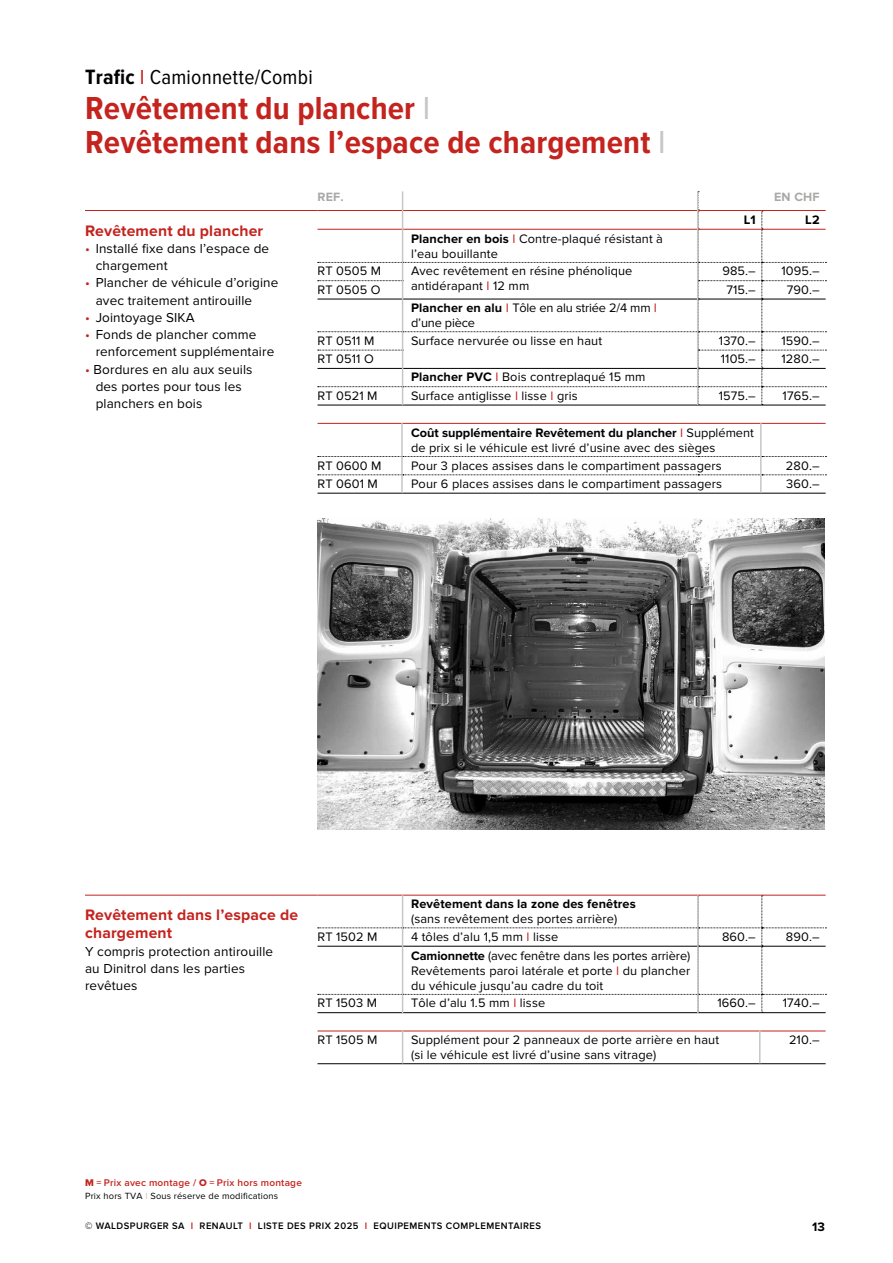
<style>
.page{position:relative;width:893px;height:1263px;background:#fff}
.page>*{position:absolute;margin:0;border:0;box-sizing:border-box;transform-origin:0 0}
.t1{font:700 33px/34.5px "Proxima Nova Cond";letter-spacing:.005em;color:#c4231e}
.t2{font:21px "Proxima Nova Cond";letter-spacing:.01em;color:#000}
.t3{font:700 15.75px/18px "Proxima Nova";letter-spacing:.01em;color:#c4231e}
.t4{font:13.5px/17.2px "Proxima Nova";letter-spacing:.01em;color:#000}
.t5{font:12.75px/15px "Proxima Nova";letter-spacing:.01em;color:#000}
.t6{font:12.75px/15px "Proxima Nova";letter-spacing:-.01em;color:#000}
.t7{font:700 12.75px "Proxima Nova";letter-spacing:.01em;color:#000}
.t8{font:700 12.45px "Proxima Nova";letter-spacing:.02em;color:#a8a8a7}
.t9{font:600 10.05px "Proxima Nova";letter-spacing:.02em;color:#c4231e}
.t10{font:600 9.75px "Proxima Nova";letter-spacing:.05em;color:#000}
.t11{font:9.3px "Proxima Nova";letter-spacing:.02em;color:#000}
.s1{font-weight:700;font-size:21.45px}
.s2{color:#c4231e}
.s3{font-weight:400;color:#c6c6c6}
.s4{font-weight:700}
.s5{font-family:"Proxima Nova Extrabld";font-weight:400}
.s6{color:#c6c6c6}
</style>
<div class="page">
<hr style="left:317px;top:493px;width:86px;height:1px;background:#000">
<hr style="left:762px;top:493px;width:64px;height:1px;background:#000">
<svg style="left:318px;top:456px;width:508px;height:1px"></svg>
<svg style="left:318px;top:191px;width:508px;height:214px"></svg>
<hr style="left:403px;top:493px;width:295px;height:1px;background:#000">
<hr style="left:698px;top:493px;width:64px;height:1px;background:#000">
<hr style="left:698px;top:299px;width:64px;height:1px;background:#000">
<hr style="left:762px;top:299px;width:64px;height:1px;background:#000">
<hr style="left:698px;top:368px;width:64px;height:1px;background:#000">
<hr style="left:762px;top:368px;width:64px;height:1px;background:#000">
<hr style="left:317px;top:405px;width:86px;height:1px;background:#000">
<hr style="left:403px;top:405px;width:295px;height:1px;background:#000">
<hr style="left:698px;top:405px;width:64px;height:1px;background:#000">
<hr style="left:762px;top:405px;width:64px;height:1px;background:#000">
<hr style="left:317px;top:299px;width:86px;height:1px;background:#000">
<hr style="left:403px;top:299px;width:295px;height:1px;background:#000">
<hr style="left:317px;top:368px;width:86px;height:1px;background:#000">
<hr style="left:403px;top:368px;width:295px;height:1px;background:#000">
<svg style="left:318px;top:475px;width:508px;height:1px"></svg>
<hr style="left:85px;top:210px;width:232px;height:1px;background:#c4231e">
<hr style="left:317px;top:210px;width:86px;height:1px;background:#c4231e">
<hr style="left:403px;top:210px;width:295px;height:1px;background:#c4231e">
<hr style="left:698px;top:210px;width:64px;height:1px;background:#c4231e">
<hr style="left:762px;top:210px;width:64px;height:1px;background:#c4231e">
<hr style="left:317px;top:229px;width:86px;height:1px;background:#c4231e">
<hr style="left:403px;top:229px;width:295px;height:1px;background:#c4231e">
<hr style="left:698px;top:229px;width:64px;height:1px;background:#c4231e">
<hr style="left:762px;top:229px;width:64px;height:1px;background:#c4231e">
<hr style="left:317px;top:423px;width:86px;height:1px;background:#c4231e">
<hr style="left:403px;top:423px;width:295px;height:1px;background:#c4231e">
<hr style="left:698px;top:423px;width:64px;height:1px;background:#c4231e">
<hr style="left:762px;top:423px;width:64px;height:1px;background:#c4231e">
<hr style="left:402px;top:191px;width:1px;height:214px;background:#c6c6c6">
<hr style="left:697px;top:191px;width:1px;height:214px;background:#c6c6c6">
<svg style="left:318px;top:896px;width:508px;height:116px"></svg>
<hr style="left:403px;top:946px;width:295px;height:1px;background:#000">
<hr style="left:317px;top:1012px;width:86px;height:1px;background:#000">
<hr style="left:403px;top:1012px;width:295px;height:1px;background:#000">
<hr style="left:698px;top:1012px;width:64px;height:1px;background:#000">
<hr style="left:762px;top:1012px;width:64px;height:1px;background:#000">
<hr style="left:317px;top:1063px;width:86px;height:1px;background:#000">
<hr style="left:403px;top:1063px;width:295px;height:1px;background:#000">
<hr style="left:698px;top:1063px;width:64px;height:1px;background:#000">
<hr style="left:762px;top:1063px;width:64px;height:1px;background:#000">
<hr style="left:698px;top:946px;width:64px;height:1px;background:#000">
<hr style="left:762px;top:946px;width:64px;height:1px;background:#000">
<hr style="left:317px;top:946px;width:86px;height:1px;background:#000">
<hr style="left:85px;top:895px;width:232px;height:1px;background:#c4231e">
<hr style="left:317px;top:895px;width:86px;height:1px;background:#c4231e">
<hr style="left:403px;top:895px;width:295px;height:1px;background:#c4231e">
<hr style="left:698px;top:895px;width:64px;height:1px;background:#c4231e">
<hr style="left:762px;top:895px;width:64px;height:1px;background:#c4231e">
<hr style="left:317px;top:1031px;width:86px;height:1px;background:#c4231e">
<hr style="left:403px;top:1031px;width:295px;height:1px;background:#c4231e">
<hr style="left:698px;top:1031px;width:64px;height:1px;background:#c4231e">
<hr style="left:762px;top:1031px;width:64px;height:1px;background:#c4231e">
<hr style="left:402px;top:895px;width:1px;height:118px;background:#c6c6c6">
<hr style="left:697px;top:895px;width:2px;height:118px;background:#c6c6c6">
<img style="left:317px;top:519px;width:508px;height:310px">
<hr style="left:402px;top:1030px;width:1px;height:33px;background:#c6c6c6">
<hr style="left:759px;top:1030px;width:1px;height:33px;background:#c6c6c6">
<hr style="left:401px;top:423px;width:2px;height:70px;background:#c6c6c6">
<hr style="left:760px;top:423px;width:2px;height:70px;background:#c6c6c6">
<h2 class="t2" style="left:85px;top:65px;width:229px"><span class="s1">Trafic</span> <span class="s2">I</span> Camionnette/Combi</h2>
<h1 class="t1" style="left:85px;top:91px;width:582px">Revêtement du plancher <span class="s3">I<br></span>Revêtement dans l’espace de chargement <span class="s3">I</span></h1>
<p class="t8" style="left:317px;top:190px;width:28px">REF.</p>
<p class="t8" style="left:774px;top:190px;width:47px">EN CHF</p>
<p class="t7" style="left:744px;top:212px;width:14px">L1</p>
<p class="t7" style="left:805px;top:212px;width:16px">L2</p>
<p class="t5" style="left:411px;top:231px;width:253px"><span class="s4">Plancher en bois</span> <span class="s2">I</span> Contre-plaqué résistant à l’eau bouillante</p>
<p class="t5" style="left:317px;top:264px;width:65px">RT 0505 M</p>
<p class="t5" style="left:411px;top:264px;width:223px">Avec revêtement en résine phénolique antidérapant <span class="s2">I</span> 12 mm</p>
<p class="t5" style="left:722px;top:264px;width:35px">985.–</p>
<p class="t5" style="left:781px;top:264px;width:40px">1095.–</p>
<p class="t3" style="left:85px;top:222px;width:180px">Revêtement du plancher</p>
<p class="t4" style="left:96px;top:240px;width:175px;text-indent:-11px"><span class="s2">•</span> Installé fixe dans l’espace de chargement</p>
<p class="t4" style="left:96px;top:275px;width:184px;text-indent:-11px"><span class="s2">•</span> Plancher de véhicule d’origine avec traitement antirouille</p>
<p class="t4" style="left:85px;top:309px;width:111px"><span class="s2">•</span> Jointoyage SIKA</p>
<p class="t4" style="left:96px;top:326px;width:180px;text-indent:-11px"><span class="s2">•</span> Fonds de plancher comme renforcement supplémentaire</p>
<p class="t4" style="left:96px;top:361px;width:158px;text-indent:-11px"><span class="s2">•</span> Bordures en alu aux seuils des portes pour tous les planchers en bois</p>
<p class="t5" style="left:317px;top:282px;width:65px">RT 0505 O</p>
<p class="t5" style="left:726px;top:282px;width:31px">715.–</p>
<p class="t5" style="left:787px;top:282px;width:34px">790.–</p>
<p class="t6" style="left:411px;top:301px;width:247px"><span class="s4">Plancher en alu</span> <span class="s2">I</span> Tôle en alu striée 2/4 mm <span class="s2">I </span>d’une pièce</p>
<p class="t5" style="left:317px;top:333px;width:58px">RT 0511 M</p>
<p class="t5" style="left:411px;top:333px;width:193px">Surface nervurée ou lisse en haut</p>
<p class="t5" style="left:719px;top:333px;width:38px">1370.–</p>
<p class="t5" style="left:781px;top:333px;width:40px">1590.–</p>
<p class="t5" style="left:317px;top:352px;width:58px">RT 0511 O</p>
<p class="t5" style="left:721px;top:352px;width:37px">1105.–</p>
<p class="t5" style="left:781px;top:352px;width:40px">1280.–</p>
<p class="t5" style="left:411px;top:370px;width:236px"><span class="s4">Plancher PVC</span> <span class="s2">I</span> Bois contreplaqué 15 mm</p>
<p class="t5" style="left:317px;top:388px;width:62px">RT 0521 M</p>
<p class="t5" style="left:411px;top:388px;width:168px">Surface antiglisse <span class="s2">I</span> lisse <span class="s2">I</span> gris</p>
<p class="t5" style="left:719px;top:388px;width:39px">1575.–</p>
<p class="t5" style="left:782px;top:388px;width:39px">1765.–</p>
<p class="t5" style="left:411px;top:425px;width:344px"><span class="s4">Coût supplémentaire Revêtement du plancher</span> <span class="s2">I</span> Supplément de prix si le véhicule est livré d’usine avec des sièges</p>
<p class="t5" style="left:317px;top:458px;width:65px">RT 0600 M</p>
<p class="t5" style="left:411px;top:458px;width:312px">Pour 3 places assises dans le compartiment passagers</p>
<p class="t5" style="left:786px;top:458px;width:35px">280.–</p>
<p class="t5" style="left:317px;top:476px;width:62px">RT 0601 M</p>
<p class="t5" style="left:411px;top:476px;width:313px">Pour 6 places assises dans le compartiment passagers</p>
<p class="t5" style="left:786px;top:476px;width:35px">360.–</p>
<p class="t3" style="left:85px;top:906px;width:215px">Revêtement dans l’espace de chargement</p>
<p class="t4" style="left:85px;top:943px;width:190px">Y compris protection antirouille au Dinitrol dans les parties revêtues</p>
<p class="t7" style="left:411px;top:896px;width:226px">Revêtement dans la zone des fenêtres</p>
<p class="t5" style="left:411px;top:912px;width:208px">(sans revêtement des portes arrière)</p>
<p class="t5" style="left:317px;top:929px;width:62px">RT 1502 M</p>
<p class="t5" style="left:411px;top:929px;width:149px">4 tôles d’alu 1,5 mm <span class="s2">I</span> lisse</p>
<p class="t5" style="left:722px;top:929px;width:35px">860.–</p>
<p class="t5" style="left:786px;top:929px;width:35px">890.–</p>
<p class="t5" style="left:411px;top:948px;width:281px;text-align:justify"><span class="s4">Camionnette</span> (avec fenêtre dans les portes arrière)<br>Revêtements paroi latérale et porte <span class="s2">I</span> du plancher du véhicule jusqu’au cadre du toit</p>
<p class="t5" style="left:317px;top:996px;width:61px">RT 1503 M</p>
<p class="t5" style="left:411px;top:996px;width:136px">Tôle d’alu 1.5 mm <span class="s2">I</span> lisse</p>
<p class="t5" style="left:717px;top:996px;width:40px">1660.–</p>
<p class="t5" style="left:783px;top:996px;width:38px">1740.–</p>
<p class="t5" style="left:317px;top:1032px;width:62px">RT 1505 M</p>
<p class="t5" style="left:411px;top:1032px;width:310px">Supplément pour 2 panneaux de porte arrière en haut (si le véhicule est livré d’usine sans vitrage)</p>
<p class="t5" style="left:789px;top:1032px;width:32px">210.–</p>
<p class="t9" style="left:85px;top:1177px;width:218px"><span class="s5">M</span> = Prix avec montage / <span class="s5">O</span> = Prix hors montage</p>
<p class="t11" style="left:85px;top:1190px;width:195px">Prix hors TVA <span class="s6">I</span> Sous réserve de modifications</p>
<p class="t10" style="left:85px;top:1220px;width:458px">© WALDSPURGER SA <span class="s2">I</span> RENAULT <span class="s2">I</span> LISTE DES PRIX 2025 <span class="s2">I</span> EQUIPEMENTS COMPLEMENTAIRES</p>
<p class="t7" style="left:812px;top:1219px;width:14px">13</p>
</div>
